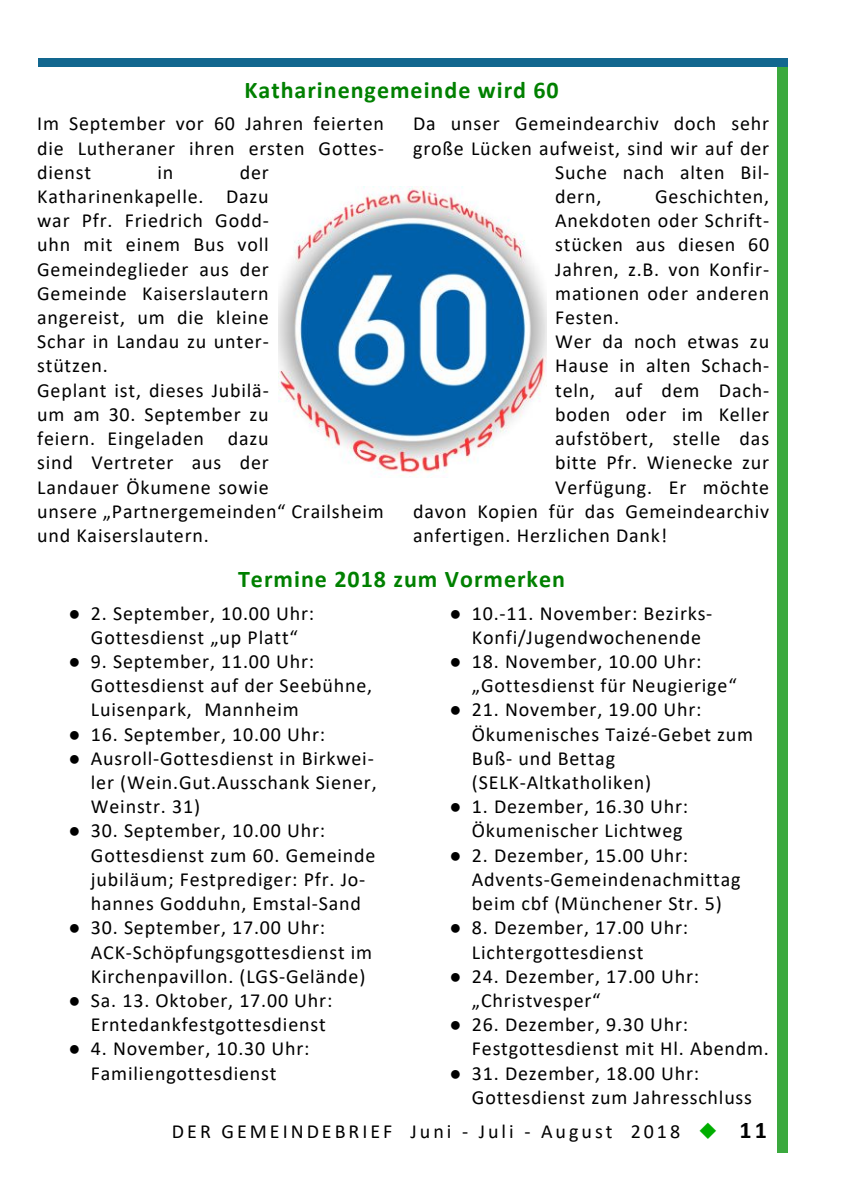
<style>
.page{position:relative;width:842px;height:1191px;background:#fff}
.page>*{position:absolute;margin:0;border:0;box-sizing:border-box;transform-origin:0 0}
.t1{font:700 24px "Calibri";letter-spacing:.04em;color:#008000}
.t2{font:700 24px "Calibri";color:#000}
.t3{font:20px/24.2px "Calibri";letter-spacing:.04em;color:#000}
.t4{font:20px "Calibri";letter-spacing:.15em;color:#000}
.s1{font-family:"Times New Roman"}
</style>
<div class="page">
<div style="left:777px;top:63px;width:10px;height:1089px;background:#3ba93e"></div>
<div style="left:39px;top:58px;width:748px;height:9px;background:#12678f"></div>
<img style="left:279px;top:187px;width:267px;height:289px">
<p class="t1" style="left:244px;top:80px;width:316px">Katharinengemeinde wird 60</p>
<p class="t3" style="left:37px;top:113px;width:348px;text-align:justify">Im September vor 60 Jahren feierten die Lutheraner ihren ersten Gottes&shy;dienst</p>
<p class="t3" style="left:413px;top:113px;width:358px">Da unser Gemeindearchiv doch sehr</p>
<p class="t3" style="left:413px;top:137px;width:358px">große Lücken aufweist, sind wir auf der</p>
<p class="t3" style="left:555px;top:162px;width:215px">Suche nach alten Bil-</p>
<p class="t3" style="left:555px;top:186px;width:48px">dern,</p>
<p class="t3" style="left:655px;top:186px;width:116px">Geschichten,</p>
<p class="t3" style="left:555px;top:210px;width:215px">Anekdoten oder Schrift-</p>
<p class="t3" style="left:555px;top:234px;width:215px">stücken aus diesen 60</p>
<p class="t3" style="left:555px;top:258px;width:215px">Jahren, z.B. von Konfir-</p>
<p class="t3" style="left:555px;top:283px;width:215px">mationen oder anderen</p>
<p class="t3" style="left:555px;top:307px;width:66px">Festen.</p>
<p class="t3" style="left:555px;top:331px;width:215px">Wer da noch etwas zu</p>
<p class="t3" style="left:555px;top:355px;width:215px">Hause in alten Schach-</p>
<p class="t3" style="left:555px;top:379px;width:215px">teln, auf dem Dach-</p>
<p class="t3" style="left:555px;top:404px;width:215px">boden oder im Keller</p>
<p class="t3" style="left:555px;top:428px;width:215px">aufstöbert, stelle das</p>
<p class="t3" style="left:555px;top:452px;width:215px">bitte Pfr. Wienecke zur</p>
<p class="t3" style="left:555px;top:476px;width:215px">Verfügung. Er möchte</p>
<p class="t3" style="left:413px;top:500px;width:358px">davon Kopien für das Gemeindearchiv</p>
<p class="t3" style="left:413px;top:525px;width:256px">anfertigen. Herzlichen Dank!</p>
<p class="t3" style="left:37px;top:162px;width:348px;text-indent:203px">der<br>Katharinenkapelle. Dazu<br>war Pfr. Friedrich Godd-<br>uhn mit einem Bus voll<br>Gemeindeglieder aus der<br>Gemeinde Kaiserslautern<br>angereist, um die kleine<br>Schar in Landau zu unter-<br>stützen.<br>Geplant ist, dieses Jubilä-<br>um am 30. September zu<br>feiern. Eingeladen dazu<br>sind Vertreter aus der<br>Landauer Ökumene sowie<br>unsere „Partnergemeinden“ Crailsheim und Kaiserslautern.</p>
<p class="t3" style="left:158px;top:162px;width:17px">in</p>
<p class="t1" style="left:238px;top:569px;width:329px">Termine 2018 zum Vormerken</p>
<p class="t3" style="left:68px;top:602px;width:247px;text-align:center"><span class="s1">●</span> 2. September, 10.00 Uhr:<br>Gottesdienst „up Platt“</p>
<p class="t3" style="left:91px;top:651px;width:283px;text-indent:-22px"><span class="s1">●</span> 9. September, 11.00 Uhr:<br>Gottesdienst auf der Seebühne,<br>Luisenpark, Mannheim</p>
<p class="t3" style="left:68px;top:723px;width:258px"><span class="s1">●</span> 16. September, 10.00 Uhr:</p>
<p class="t3" style="left:91px;top:747px;width:287px;text-indent:-22px"><span class="s1">●</span> Ausroll-Gottesdienst in Birkwei&shy;ler (Wein.Gut.Ausschank Siener,<br>Weinstr. 31)</p>
<p class="t3" style="left:91px;top:820px;width:286px;text-indent:-22px"><span class="s1">●</span> 30. September, 10.00 Uhr:<br>Gottesdienst zum 60. Gemeinde jubiläum; Festprediger: Pfr. Jo&shy;hannes Godduhn, Emstal-Sand</p>
<p class="t3" style="left:91px;top:917px;width:283px;text-indent:-22px"><span class="s1">●</span> 30. September, 17.00 Uhr:<br>ACK-Schöpfungsgottesdienst im<br>Kirchenpavillon. (LGS-Gelände)</p>
<p class="t3" style="left:91px;top:989px;width:243px;text-indent:-22px"><span class="s1">●</span> Sa. 13. Oktober, 17.00 Uhr:<br>Erntedankfestgottesdienst</p>
<p class="t3" style="left:68px;top:1038px;width:243px;text-align:center"><span class="s1">●</span> 4. November, 10.30 Uhr:<br>Familiengottesdienst</p>
<p class="t3" style="left:449px;top:602px;width:264px;text-align:center"><span class="s1">●</span> 10.-11. November: Bezirks-<br>Konfi/Jugendwochenende</p>
<p class="t3" style="left:472px;top:651px;width:266px;text-indent:-22px"><span class="s1">●</span> 18. November, 10.00 Uhr: „Gottesdienst für Neugierige“</p>
<p class="t3" style="left:472px;top:699px;width:283px;text-indent:-22px"><span class="s1">●</span> 21. November, 19.00 Uhr:<br>Ökumenisches Taizé-Gebet zum<br>Buß- und Bettag (SELK-Altkatholiken)</p>
<p class="t3" style="left:449px;top:796px;width:240px;text-align:right"><span class="s1">●</span> 1. Dezember, 16.30 Uhr:<br>Ökumenischer Lichtweg</p>
<p class="t3" style="left:472px;top:844px;width:270px;text-indent:-22px"><span class="s1">●</span> 2. Dezember, 15.00 Uhr:<br>Advents-Gemeindenachmittag beim cbf (Münchener Str. 5)</p>
<p class="t3" style="left:472px;top:917px;width:218px;text-indent:-22px"><span class="s1">●</span> 8. Dezember, 17.00 Uhr:<br>Lichtergottesdienst</p>
<p class="t3" style="left:472px;top:965px;width:229px;text-indent:-22px"><span class="s1">●</span> 24. Dezember, 17.00 Uhr: „Christvesper“</p>
<p class="t3" style="left:472px;top:1014px;width:299px;text-indent:-22px"><span class="s1">●</span> 26. Dezember, 9.30 Uhr:<br>Festgottesdienst mit Hl. Abendm.</p>
<p class="t3" style="left:472px;top:1062px;width:282px;text-indent:-22px"><span class="s1">●</span> 31. Dezember, 18.00 Uhr:<br>Gottesdienst zum Jahresschluss</p>
<p class="t4" style="left:172px;top:1123px;width:510px">DER GEMEINDEBRIEF Juni - Juli - August 2018</p>
<p class="t2" style="left:740px;top:1120px;width:29px">11</p>
</div>
